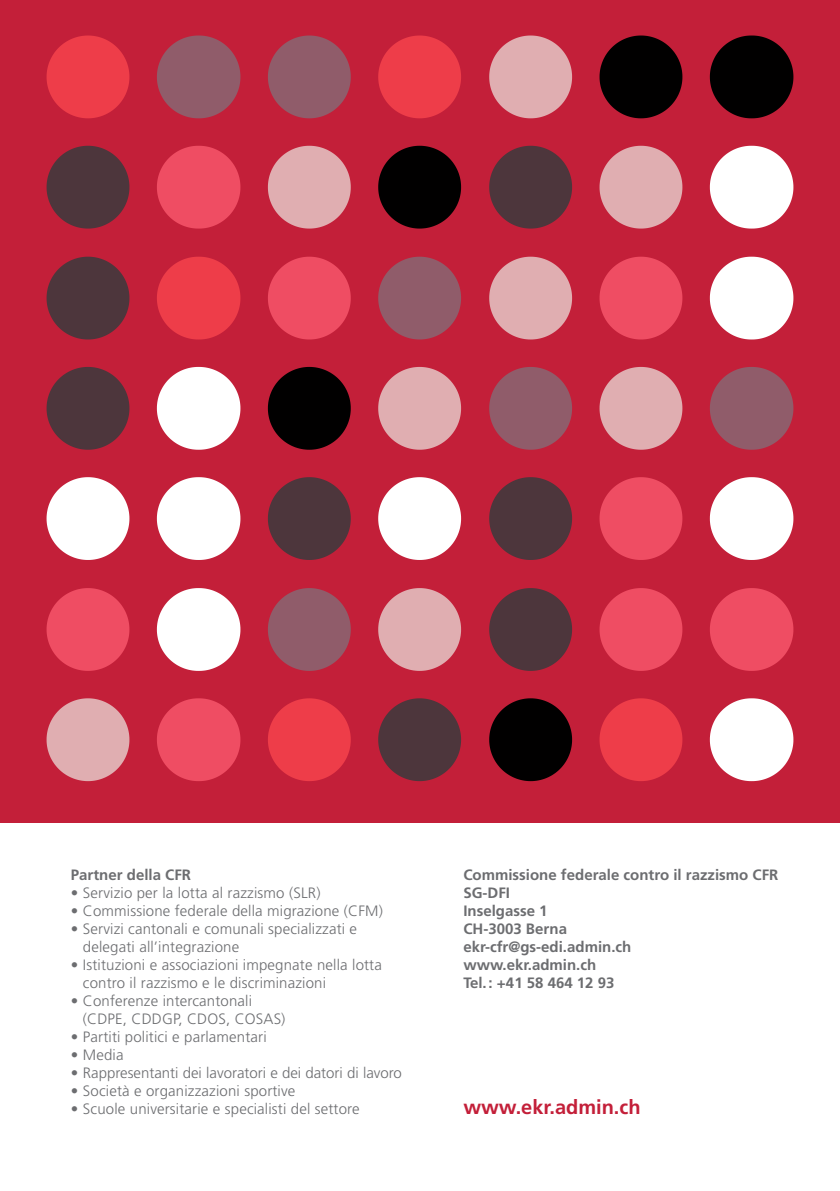
<style>
.page{position:relative;width:840px;height:1191px;background:#fff}
.page>*{position:absolute;margin:0;border:0;box-sizing:border-box;transform-origin:0 0}
.t1{font:700 20px "Frutiger LT Std";color:#c31f39}
.t2{font:300 15px/18px "Frutiger LT Std";letter-spacing:.01em;color:#6c6d70}
.t3{font:700 15px/18px "Frutiger LT Std";color:#6c6d70}
</style>
<div class="page">
<div style="left:0;top:0;width:839px;height:822px;background:#c31f39"></div>
<svg style="left:378px;top:145px;width:84px;height:84px"></svg>
<svg style="left:599px;top:35px;width:84px;height:84px"></svg>
<svg style="left:709px;top:35px;width:85px;height:84px"></svg>
<svg style="left:267px;top:366px;width:84px;height:84px"></svg>
<svg style="left:489px;top:698px;width:84px;height:84px"></svg>
<svg style="left:489px;top:35px;width:84px;height:84px"></svg>
<svg style="left:267px;top:145px;width:84px;height:84px"></svg>
<svg style="left:599px;top:145px;width:84px;height:84px"></svg>
<svg style="left:489px;top:256px;width:84px;height:84px"></svg>
<svg style="left:378px;top:367px;width:84px;height:83px"></svg>
<svg style="left:599px;top:367px;width:84px;height:83px"></svg>
<svg style="left:46px;top:698px;width:84px;height:84px"></svg>
<svg style="left:378px;top:588px;width:84px;height:83px"></svg>
<svg style="left:46px;top:35px;width:84px;height:84px"></svg>
<svg style="left:378px;top:35px;width:83px;height:84px"></svg>
<svg style="left:157px;top:256px;width:84px;height:84px"></svg>
<svg style="left:268px;top:698px;width:83px;height:83px"></svg>
<svg style="left:599px;top:698px;width:84px;height:83px"></svg>
<svg style="left:709px;top:145px;width:85px;height:84px"></svg>
<svg style="left:156px;top:366px;width:85px;height:84px"></svg>
<svg style="left:46px;top:477px;width:84px;height:83px"></svg>
<svg style="left:156px;top:477px;width:85px;height:83px"></svg>
<svg style="left:378px;top:477px;width:84px;height:83px"></svg>
<svg style="left:709px;top:256px;width:85px;height:84px"></svg>
<svg style="left:709px;top:477px;width:85px;height:83px"></svg>
<svg style="left:156px;top:588px;width:85px;height:83px"></svg>
<svg style="left:709px;top:698px;width:85px;height:84px"></svg>
<svg style="left:157px;top:35px;width:84px;height:84px"></svg>
<svg style="left:268px;top:35px;width:83px;height:84px"></svg>
<svg style="left:378px;top:256px;width:83px;height:84px"></svg>
<svg style="left:489px;top:367px;width:83px;height:83px"></svg>
<svg style="left:710px;top:367px;width:84px;height:83px"></svg>
<svg style="left:268px;top:588px;width:83px;height:83px"></svg>
<svg style="left:157px;top:146px;width:84px;height:83px"></svg>
<svg style="left:268px;top:256px;width:83px;height:84px"></svg>
<svg style="left:599px;top:256px;width:84px;height:84px"></svg>
<svg style="left:599px;top:477px;width:84px;height:83px"></svg>
<svg style="left:46px;top:588px;width:84px;height:83px"></svg>
<svg style="left:157px;top:698px;width:84px;height:83px"></svg>
<svg style="left:599px;top:588px;width:84px;height:83px"></svg>
<svg style="left:710px;top:588px;width:84px;height:83px"></svg>
<svg style="left:46px;top:145px;width:84px;height:84px"></svg>
<svg style="left:489px;top:145px;width:84px;height:84px"></svg>
<svg style="left:46px;top:256px;width:84px;height:84px"></svg>
<svg style="left:46px;top:367px;width:84px;height:83px"></svg>
<svg style="left:267px;top:477px;width:84px;height:83px"></svg>
<svg style="left:489px;top:477px;width:84px;height:83px"></svg>
<svg style="left:489px;top:588px;width:84px;height:83px"></svg>
<svg style="left:378px;top:698px;width:84px;height:84px"></svg>
<p class="t3" style="left:71px;top:865px;width:122px">Partner della CFR</p>
<p class="t2" style="left:71px;top:883px;width:251px">• Servizio per la lotta al razzismo (SLR)</p>
<p class="t2" style="left:71px;top:901px;width:313px">• Commissione federale della migrazione (CFM)</p>
<p class="t2" style="left:83px;top:919px;width:275px;text-indent:-12px">• Servizi cantonali e comunali specializzati e delegati all’integrazione</p>
<p class="t2" style="left:83px;top:955px;width:300px;text-indent:-12px">• Istituzioni e associazioni impegnate nella lotta contro il razzismo e le discriminazioni</p>
<p class="t2" style="left:83px;top:991px;width:204px;text-indent:-12px">• Conferenze intercantonali (CDPE, CDDGP, CDOS, COSAS)</p>
<p class="t2" style="left:71px;top:1027px;width:197px">• Partiti politici e parlamentari</p>
<p class="t2" style="left:71px;top:1045px;width:54px">• Media</p>
<p class="t2" style="left:71px;top:1063px;width:332px">• Rappresentanti dei lavoratori e dei datori di lavoro</p>
<p class="t2" style="left:71px;top:1081px;width:226px">• Società e organizzazioni sportive</p>
<p class="t2" style="left:71px;top:1099px;width:290px">• Scuole universitarie e specialisti del settore</p>
<p class="t3" style="left:463px;top:865px;width:316px">Commissione federale contro il razzismo CFR<br>SG-DFI<br>Inselgasse 1<br>CH-3003 Berna<br>ekr-cfr@gs-edi.admin.ch<br>www.ekr.admin.ch<br>Tel.: +41 58 464 12 93</p>
<h1 class="t1" style="left:463px;top:1095px;width:179px">www.ekr.admin.ch</h1>
</div>
